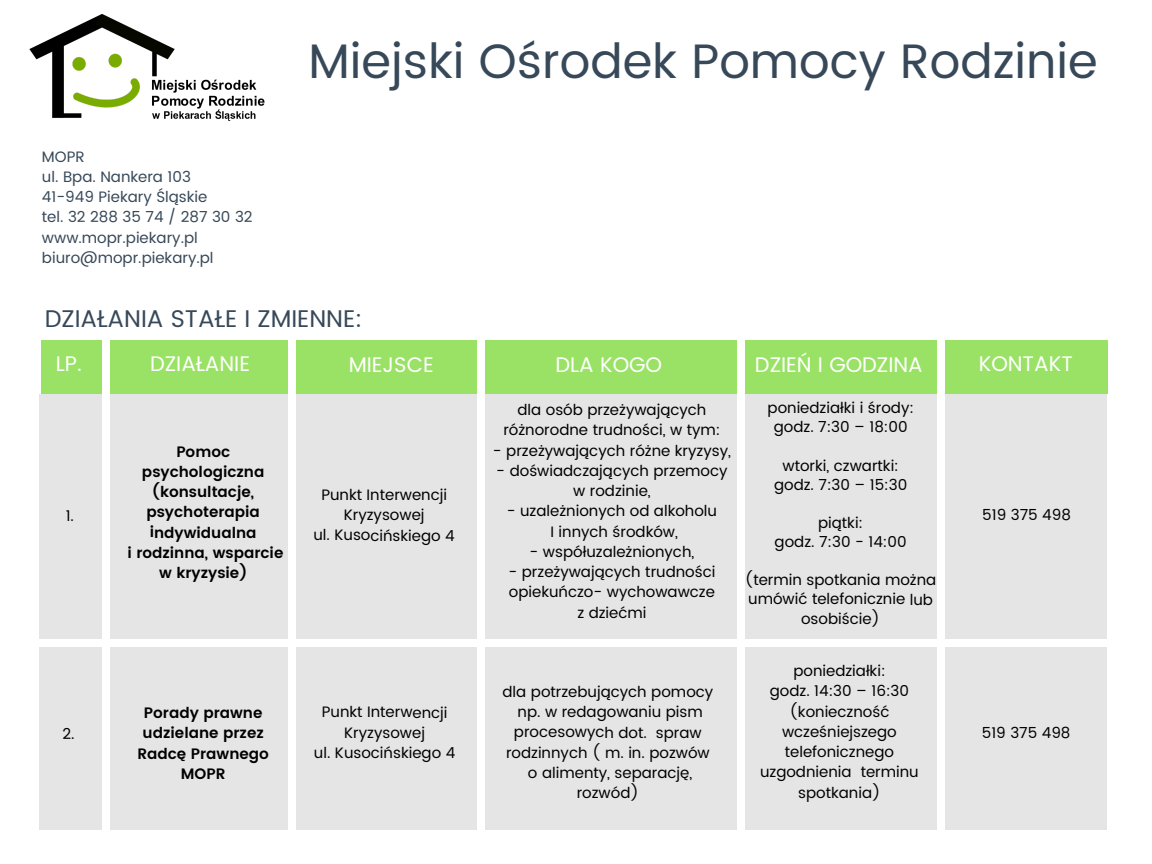
<style>
.page{position:relative;width:1152px;height:864px;background:#fff}
.page>*{position:absolute;margin:0;border:0;box-sizing:border-box;transform-origin:0 0}
.t1{font:48.3px "Poppins";color:#374859}
.t2{font:24.15px "Poppins";color:#374859}
.t3{font:21.15px "Poppins";color:#fff}
.t4{font:15.15px/20.2px "Poppins";color:#000;text-align:center}
.t5{font:600 15.15px/20.2px "Poppins";color:#000;text-align:center}
.t6{font:15.15px/20.2px "Poppins";color:#374859}
</style>
<div class="page">
<img style="left:29px;top:14px;width:236px;height:107px">
<div style="left:1042px;top:341px;width:66px;height:53px;background:#99e265"></div>
<div style="left:107px;top:341px;width:935px;height:53px;background:#99e265"></div>
<div style="left:41px;top:341px;width:66px;height:53px;background:#99e265"></div>
<div style="left:1040px;top:394px;width:66px;height:435px;background:#e5e5e5"></div>
<div style="left:106px;top:394px;width:934px;height:435px;background:#e5e5e5"></div>
<div style="left:40px;top:394px;width:66px;height:435px;background:#e5e5e5"></div>
<div style="left:36px;top:639px;width:1116px;height:8px;background:#fff"></div>
<div style="left:102px;top:332px;width:8px;height:532px;background:#fff"></div>
<div style="left:289px;top:330px;width:7px;height:511px;background:#fff"></div>
<div style="left:478px;top:331px;width:7px;height:533px;background:#fff"></div>
<div style="left:737px;top:297px;width:8px;height:567px;background:#fff"></div>
<div style="left:938px;top:331px;width:7px;height:533px;background:#fff"></div>
<p class="t6" style="left:42px;top:146px;width:212px">MOPR<br>ul. Bpa. Nankera 103<br>41-949 Piekary Śląskie<br>tel. 32 288 35 74 / 287 30 32 www.mopr.piekary.pl biuro@mopr.piekary.pl</p>
<h1 class="t1" style="left:309px;top:33px;width:791px">Miejski Ośrodek Pomocy Rodzinie</h1>
<h2 class="t2" style="left:45px;top:305px;width:319px">DZIAŁANIA STAŁE I ZMIENNE:</h2>
<h3 class="t3" style="left:56px;top:352px;width:28px">LP.</h3>
<h3 class="t3" style="left:150px;top:352px;width:101px">DZIAŁANIE</h3>
<h3 class="t3" style="left:349px;top:352px;width:86px">MIEJSCE</h3>
<h3 class="t3" style="left:555px;top:352px;width:108px">DLA KOGO</h3>
<h3 class="t3" style="left:755px;top:352px;width:169px">DZIEŃ I GODZINA</h3>
<h3 class="t3" style="left:979px;top:352px;width:96px">KONTAKT</h3>
<p class="t4" style="left:66px;top:506px;width:10px">1.</p>
<p class="t4" style="left:62px;top:724px;width:14px">2.</p>
<p class="t5" style="left:127px;top:441px;width:158px">Pomoc psychologiczna (konsultacje, psychoterapia indywidualna<br>i rodzinna, wsparcie w kryzysie)</p>
<p class="t4" style="left:313px;top:485px;width:143px">Punkt Interwencji<br>Kryzysowej<br>ul. Kusocińskiego 4</p>
<p class="t5" style="left:137px;top:703px;width:133px">Porady prawne udzielane przez<br>Radcę Prawnego<br>MOPR</p>
<p class="t4" style="left:314px;top:702px;width:143px">Punkt Interwencji<br>Kryzysowej<br>ul. Kusocińskiego 4</p>
<p class="t4" style="left:503px;top:400px;width:219px">dla osób przeżywających różnorodne trudności, w tym:</p>
<p class="t4" style="left:493px;top:440px;width:240px">- przeżywających różne kryzysy,</p>
<p class="t4" style="left:496px;top:461px;width:233px">- doświadczających przemocy w rodzinie,</p>
<p class="t4" style="left:507px;top:501px;width:212px">- uzależnionych od alkoholu<br>I innych środków,</p>
<p class="t4" style="left:530px;top:542px;width:166px">- współuzależnionych,</p>
<p class="t4" style="left:508px;top:562px;width:208px">- przeżywających trudności opiekuńczo- wychowawcze z dziećmi</p>
<p class="t4" style="left:503px;top:682px;width:212px">dla potrzebujących pomocy np. w redagowaniu pism procesowych dot. spraw rodzinnych ( m. in. pozwów o alimenty, separację, rozwód)</p>
<p class="t4" style="left:768px;top:398px;width:148px;line-height:19px">poniedziałki i środy: godz. 7:30 – 18:00</p>
<p class="t4" style="left:774px;top:456px;width:135px;line-height:19px">wtorki, czwartki: godz. 7:30 – 15:30</p>
<p class="t4" style="left:775px;top:513px;width:134px;line-height:19px">piątki:<br>godz. 7:30 - 14:00</p>
<p class="t4" style="left:745px;top:570px;width:193px;line-height:19.2px">(termin spotkania można umówić telefonicznie lub osobiście)</p>
<p class="t4" style="left:760px;top:661px;width:160px">poniedziałki:<br>godz. 14:30 – 16:30 (konieczność wcześniejszego telefonicznego uzgodnienia terminu spotkania)</p>
<p class="t4" style="left:982px;top:505px;width:90px">519 375 498</p>
<p class="t4" style="left:982px;top:723px;width:90px">519 375 498</p>
</div>
